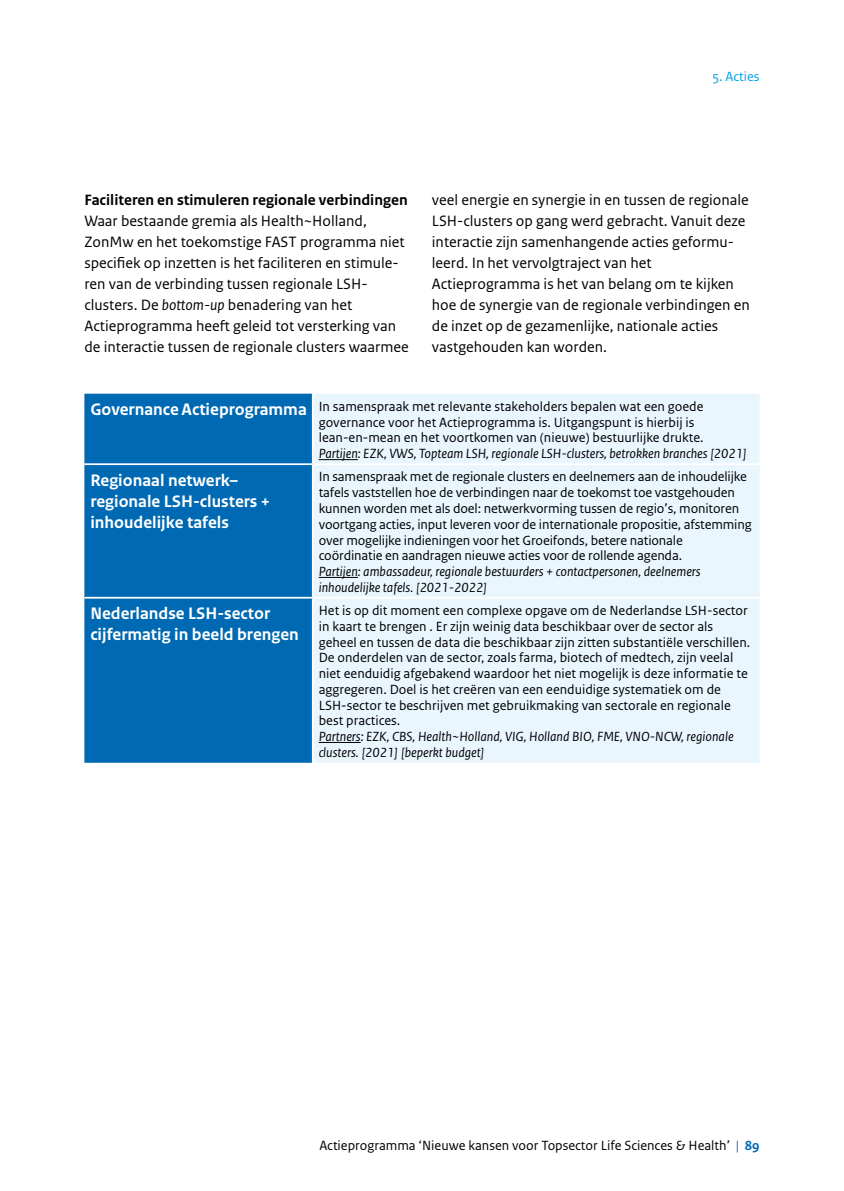
<style>
.page{position:relative;width:844px;height:1191px;background:#fff}
.page>*{position:absolute;margin:0;border:0;box-sizing:border-box;transform-origin:0 0}
._30_RO_Tabel_Kop{font:700 17.5px/21px "Rijksoverheid Sans Text";color:#fff}
._10_RO_Broodtekst_Sa{font:15.75px/21px "Rijksoverheid Sans Text";color:#000}
._06_RO_Subalineakop{font:700 15.75px "Rijksoverheid Sans Text";color:#000}
._32_RO_Tabel_Broodte{font:14px/15.8px "Rijksoverheid Sans Text";color:#000}
._32_RO_Tabel_Broodte-2{font:italic 14px/15.8px "Rijksoverheid Sans Text";color:#000}
.t1{font:14px "Rijksoverheid Sans Text";color:#009fe3}
.s1{font-style:italic}
.s2{color:#0069b3}
.s3{font-weight:700;color:#0069b3}
</style>
<div class="page">
<div style="left:84px;top:394px;width:228px;height:368px;background:#0069b3"></div>
<div style="left:314px;top:394px;width:445px;height:368px;background:#eaf6fe"></div>
<hr style="left:84px;top:463px;width:229px;height:2px;background:#fff">
<hr style="left:313px;top:463px;width:446px;height:2px;background:#fff">
<hr style="left:84px;top:597px;width:229px;height:1px;background:#fff">
<hr style="left:313px;top:597px;width:446px;height:1px;background:#fff">
<hr style="left:318px;top:459px;width:40px;height:1px;background:#000">
<hr style="left:318px;top:577px;width:40px;height:1px;background:#000">
<hr style="left:318px;top:742px;width:42px;height:1px;background:#000">
<p class="t1" style="left:712px;top:68px;width:49px">5. Acties</p>
<p class="_06_RO_Subalineakop" style="left:84px;top:191px;width:325px">Faciliteren en stimuleren regionale verbindingen</p>
<p class="_10_RO_Broodtekst_Sa" style="left:84px;top:210px;width:326px">Waar bestaande gremia als Health~Holland, ZonMw en het toekomstige FAST programma niet specifiek op inzetten is het faciliteren en stimule&shy;ren van de verbinding tussen regionale LSH&shy;clusters. De <span class="s1">bottom-up</span> benadering van het Actieprogramma heeft geleid tot versterking van de interactie tussen de regionale clusters waarmee</p>
<p class="_10_RO_Broodtekst_Sa" style="left:432px;top:189px;width:319px">veel energie en synergie in en tussen de regionale LSH-clusters op gang werd gebracht. Vanuit deze interactie zijn samenhangende acties geformu&shy;leerd. In het vervolgtraject van het Actieprogramma is het van belang om te kijken hoe de synergie van de regionale verbindingen en de inzet op de gezamenlijke, nationale acties vastgehouden kan worden.</p>
<p class="_30_RO_Tabel_Kop" style="left:90px;top:399px;width:218px">Governance Actieprogramma</p>
<p class="_32_RO_Tabel_Broodte" style="left:318px;top:399px;width:386px">In samenspraak met relevante stakeholders bepalen wat een goede governance voor het Actieprogramma is. Uitgangspunt is hierbij is lean-en-mean en het voortkomen van (nieuwe) bestuurlijke drukte.</p>
<p class="_32_RO_Tabel_Broodte-2" style="left:318px;top:446px;width:430px">Partijen: EZK, VWS, Topteam LSH, regionale LSH-clusters, betrokken branches [2021]</p>
<p class="_30_RO_Tabel_Kop" style="left:90px;top:470px;width:181px">Regionaal netwerk– regionale LSH-clusters + inhoudelijke tafels</p>
<p class="_32_RO_Tabel_Broodte" style="left:318px;top:469px;width:434px">In samenspraak met de regionale clusters en deelnemers aan de inhoudelijke tafels vaststellen hoe de verbindingen naar de toekomst toe vastgehouden kunnen worden met als doel: netwerkvorming tussen de regio’s, monitoren voortgang acties, input leveren voor de internationale propositie, afstemming over mogelijke indieningen voor het Groeifonds, betere nationale<br>coördinatie en aandragen nieuwe acties voor de rollende agenda.</p>
<p class="_32_RO_Tabel_Broodte-2" style="left:318px;top:564px;width:383px">Partijen: ambassadeur, regionale bestuurders + contactpersonen, deelnemers inhoudelijke tafels. [2021-2022]</p>
<p class="_30_RO_Tabel_Kop" style="left:90px;top:603px;width:210px">Nederlandse LSH-sector cijfermatig in beeld brengen</p>
<p class="_32_RO_Tabel_Broodte" style="left:318px;top:603px;width:433px">Het is op dit moment een complexe opgave om de Nederlandse LSH-sector in kaart te brengen . Er zijn weinig data beschikbaar over de sector als geheel en tussen de data die beschikbaar zijn zitten substantiële verschillen.<br>De onderdelen van de sector, zoals farma, biotech of medtech, zijn veelal niet eenduidig afgebakend waardoor het niet mogelijk is deze informatie te aggregeren. Doel is het creëren van een eenduidige systematiek om de LSH-sector te beschrijven met gebruikmaking van sectorale en regionale best practices.</p>
<p class="_32_RO_Tabel_Broodte-2" style="left:318px;top:729px;width:416px">Partners: EZK, CBS, Health~Holland, VIG, Holland BIO, FME, VNO-NCW, regionale clusters. [2021] [beperkt budget]</p>
<p class="_32_RO_Tabel_Broodte" style="left:319px;top:1137px;width:441px">Actieprogramma ‘Nieuwe kansen voor Topsector Life Sciences &amp; Health’ <span class="s2">|</span> <span class="s3">89</span></p>
</div>
